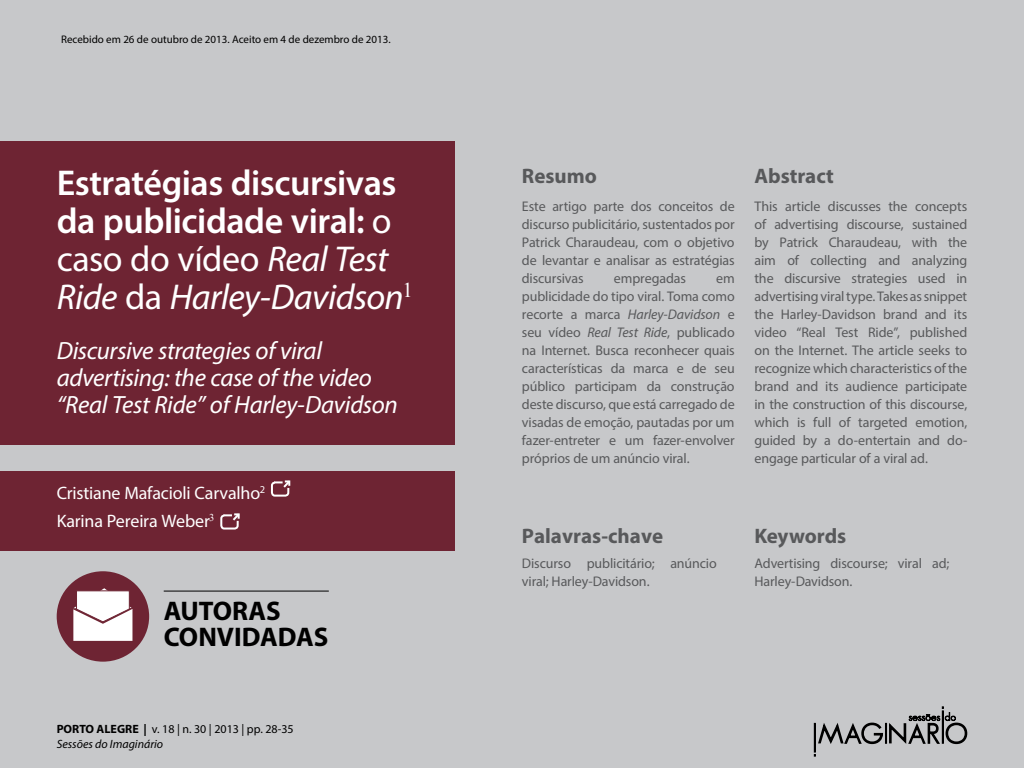
<style>
.page{position:relative;width:1024px;height:768px;background:#c7c8ca}
.page>*{position:absolute;margin:0;border:0;box-sizing:border-box;transform-origin:0 0}
.t1{font:600 36px/38px "Myriad Pro";letter-spacing:-.015em;color:#fff}
.t2{font:700 27px/26px "Myriad Pro";letter-spacing:-.015em;color:#000}
.t3{font:italic 25px/27px "Myriad Pro";letter-spacing:-.015em;color:#fff}
.t4{font:700 21px "Myriad Pro";color:#58595b}
.t5{font:18px "Myriad Pro";letter-spacing:-.01em;color:#fff}
.t6{font:14px/18px "Myriad Pro";letter-spacing:-.01em;color:#58595b;text-align:justify}
.t7{font:12px/15px "Myriad Pro";color:#000}
.t8{font:11px "Myriad Pro";color:#000}
.s1{font-weight:400}
.s2{font-weight:400;font-style:italic}
.s3{font-weight:700}
.s4{font-style:italic}
</style>
<div class="page">
<svg style="left:814px;top:706px;width:154px;height:51px"></svg>
<div style="left:0;top:141px;width:454px;height:304px;background:#6e2433"></div>
<div style="left:0;top:471px;width:454px;height:80px;background:#6e2433"></div>
<svg style="left:270px;top:480px;width:21px;height:17px"></svg>
<svg style="left:220px;top:513px;width:20px;height:17px"></svg>
<hr style="left:164px;top:591px;width:165px;height:1px;background:#000">
<div style="left:57px;top:571px;width:92px;height:91px;background:#6e2433;border-radius:50%"></div>
<svg style="left:73px;top:588px;width:59px;height:53px;background:#e9dee1"></svg>
<p class="t8" style="left:61px;top:32px;width:331px">Recebido em 26 de outubro de 2013. Aceito em 4 de dezembro de 2013.</p>
<h1 class="t1" style="left:57px;top:163px;width:358px">Estratégias discursivas da publicidade viral: <span class="s1">o caso do vídeo</span> <span class="s2">Real Test<br>Ride</span> <span class="s1">da</span> <span class="s2">Harley-Davidson</span><sup>1</sup></h1>
<h3 class="t3" style="left:57px;top:336px;width:343px">Discursive strategies of viral advertising: the case of the video “Real Test Ride” of Harley-Davidson</h3>
<p class="t5" style="left:57px;top:482px;width:210px">Cristiane Mafacioli Carvalho<sup>2</sup></p>
<p class="t5" style="left:57px;top:510px;width:159px">Karina Pereira Weber<sup>3</sup></p>
<h2 class="t2" style="left:164px;top:597px;width:149px">AUTORAS<br>CONVIDADAS</h2>
<p class="t7" style="left:57px;top:722px;width:238px"><span class="s3">PORTO ALEGRE |</span> v. 18 | n. 30 | 2013 | pp. 28-35<br><span class="s4">Sessões do Imaginário</span></p>
<h3 class="t4" style="left:522px;top:162px;width:77px">Resumo</h3>
<h3 class="t4" style="left:755px;top:162px;width:81px">Abstract</h3>
<p class="t6" style="left:522px;top:197px;width:214px">Este artigo parte dos conceitos de discurso publicitário, sustentados por Patrick Charaudeau, com o objetivo de levantar e analisar as estratégias discursivas</p>
<p class="t6" style="left:614px;top:269px;width:73px">empregadas</p>
<p class="t6" style="left:522px;top:269px;width:214px;text-indent:194px">em publicidade do tipo viral. Toma como recorte a marca <span class="s4">Harley-Davidson</span> e seu vídeo <span class="s4">Real Test Ride</span>, publicado na Internet. Busca reconhecer quais características da marca e de seu público participam da construção deste discurso, que está carregado de visadas de emoção, pautadas por um fazer-entreter e um fazer-envolver próprios de um anúncio viral.</p>
<p class="t6" style="left:755px;top:197px;width:214px">This article discusses the concepts of advertising discourse, sustained by Patrick Charaudeau, with the aim of collecting and analyzing the discursive strategies used in advertising viral type. Takes as snippet the Harley-Davidson brand and its video “Real Test Ride”, published on the Internet. The article seeks to recognize which characteristics of the brand and its audience participate in the construction of this discourse, which is full of targeted emotion, guided by a do-entertain and do&shy;engage particular of a viral ad.</p>
<h3 class="t4" style="left:522px;top:522px;width:143px">Palavras-chave</h3>
<h3 class="t4" style="left:755px;top:522px;width:93px">Keywords</h3>
<p class="t6" style="left:522px;top:554px;width:196px">Discurso publicitário; anúncio viral; Harley-Davidson.</p>
<p class="t6" style="left:755px;top:554px;width:196px">Advertising discourse; viral ad;<br>Harley-Davidson.</p>
</div>
